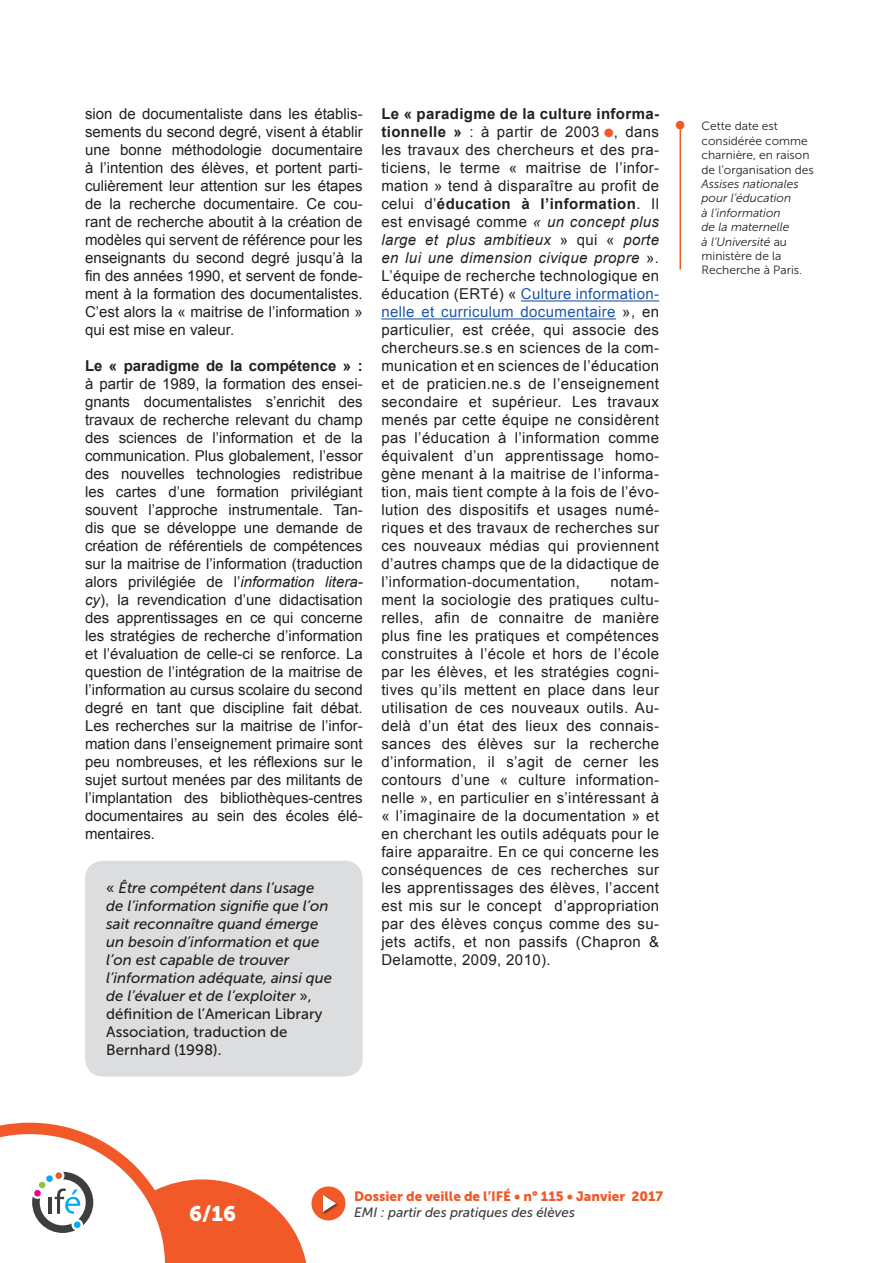
<style>
.page{position:relative;width:893px;height:1263px;background:#fff}
.page>*{position:absolute;margin:0;border:0;box-sizing:border-box;transform-origin:0 0}
.t1{font:21px "Museo Sans 900";color:#fff}
.t2{font:15px/18px "Arial";letter-spacing:.01em;color:#231f20;text-align:justify}
.t3{font:italic 15px/18px "Museo Sans 500";color:#231f20}
.t4{font:700 15px "Arial";color:#231f20}
.t5{font:13.5px "Museo Sans 900";color:#f15929}
.t6{font:italic 13.5px "Museo Sans 500";color:#3e3e3f}
.t7{font:italic 12px/14.4px "Museo Sans 300";color:#231f20}
.t8{font:12px/14.4px "Museo Sans 300";color:#231f20}
.s1{font-style:italic}
.s2{font-style:normal}
.s3{font-weight:700}
.s4{color:#f15929}
.s5{color:#1e56a6}
</style>
<div class="page">
<div style="left:311px;top:1186px;width:34px;height:34px;background:#f15929;border-radius:50%"></div>
<div style="left:322px;top:1194px;width:17px;height:21px;background:#231f20;opacity:.75"></div>
<svg style="left:323px;top:1195px;width:13px;height:17px"></svg>
<svg style="left:0;top:1123px;width:306px;height:140px"></svg>
<div style="left:39px;top:1181px;width:7px;height:7px;background:#8bc63e;border-radius:50%"></div>
<div style="left:46px;top:1175px;width:7px;height:7px;background:#00aeef;border-radius:50%"></div>
<div style="left:55px;top:1172px;width:7px;height:7px;background:#f15929;border-radius:50%"></div>
<div style="left:74px;top:1221px;width:7px;height:7px;background:#00aeef;border-radius:50%"></div>
<div style="left:34px;top:1190px;width:7px;height:7px;background:#ed028c;border-radius:50%"></div>
<div style="left:85px;top:861px;width:278px;height:215px;background:#dcdddf;border-radius:18px"></div>
<hr style="left:521px;top:300px;width:138px;height:1px;background:#1e56a6">
<hr style="left:381px;top:318px;width:235px;height:1px;background:#1e56a6">
<hr style="left:679px;top:129px;width:2px;height:141px;background:#f15929">
<p class="t2" style="left:85px;top:105px;width:279px">sion de documentaliste dans les établis&shy;sements du second degré, visent à établir une bonne méthodologie documentaire à l’intention des élèves, et portent parti&shy;culièrement leur attention sur les étapes de la recherche documentaire. Ce cou&shy;rant de recherche aboutit à la création de modèles qui servent de référence pour les enseignants du second degré jusqu’à la fin des années 1990, et servent de fonde&shy;ment à la formation des documentalistes.<br>C’est alors la « maitrise de l’information » qui est mise en valeur.</p>
<p class="t4" style="left:85px;top:358px;width:279px">Le « paradigme de la compétence » :</p>
<p class="t2" style="left:85px;top:375px;width:279px">à partir de 1989, la formation des ensei&shy;gnants documentalistes s’enrichit des travaux de recherche relevant du champ des sciences de l’information et de la communication. Plus globalement, l’essor des nouvelles technologies redistribue les cartes d’une formation privilégiant souvent l’approche instrumentale. Tan&shy;dis que se développe une demande de création de référentiels de compétences sur la maitrise de l’information (traduction alors privilégiée de l’<span class="s1">information litera&shy;cy</span>), la revendication d’une didactisation des apprentissages en ce qui concerne les stratégies de recherche d’information et l’évaluation de celle-ci se renforce. La question de l’intégration de la maitrise de l’information au cursus scolaire du second degré en tant que discipline fait débat.<br>Les recherches sur la maitrise de l’infor&shy;mation dans l’enseignement primaire sont peu nombreuses, et les réflexions sur le sujet surtout menées par des militants de l’implantation des bibliothèques-centres documentaires au sein des écoles élé&shy;mentaires.</p>
<p class="t3" style="left:106px;top:879px;width:227px"><span class="s2">«</span> Être compétent dans l’usage de l’information signifie que l’on sait reconnaître quand émerge un besoin d’information et que l’on est capable de trouver l’information adéquate, ainsi que de l’évaluer et de l’exploiter <span class="s2">», définition de l’American Library<br>Association, traduction de<br>Bernhard (1998).</span></p>
<p class="t2" style="left:381px;top:105px;width:279px"><span class="s3">Le « paradigme de la culture informa&shy;tionnelle »</span> : à partir de 2003 <span class="s4">●</span>, dans les travaux des chercheurs et des pra&shy;ticiens, le terme « maitrise de l’infor&shy;mation » tend à disparaître au profit de celui d’<span class="s3">éducation à l’information</span>. Il est envisagé comme <span class="s1">« un concept plus large et plus ambitieux</span> » qui « <span class="s1">porte en lui une dimension civique propre</span> ».<br>L’équipe de recherche technologique en éducation (ERTé) « <span class="s5">Culture information&shy;nelle et curriculum documentaire</span> », en particulier, est créée, qui associe des chercheurs.se.s en sciences de la com&shy;munication et en sciences de l’éducation et de praticien.ne.s de l’enseignement secondaire et supérieur. Les travaux menés par cette équipe ne considèrent pas l’éducation à l’information comme équivalent d’un apprentissage homo&shy;gène menant à la maitrise de l’informa&shy;tion, mais tient compte à la fois de l’évo&shy;lution des dispositifs et usages numé&shy;riques et des travaux de recherches sur ces nouveaux médias qui proviennent d’autres champs que de la didactique de l’information-documentation,</p>
<p class="t2" style="left:381px;top:573px;width:279px;text-indent:229px">notam&shy;ment la sociologie des pratiques cultu&shy;relles, afin de connaitre de manière plus fine les pratiques et compétences construites à l’école et hors de l’école par les élèves, et les stratégies cogni&shy;tives qu’ils mettent en place dans leur utilisation de ces nouveaux outils. Au&shy;delà d’un état des lieux des connais&shy;sances des élèves sur la recherche d’information, il s’agit de cerner les contours d’une « culture information&shy;nelle », en particulier en s’intéressant à « l’imaginaire de la documentation » et en cherchant les outils adéquats pour le faire apparaitre. En ce qui concerne les conséquences de ces recherches sur les apprentissages des élèves, l’accent est mis sur le concept d’appropriation par des élèves conçus comme des su&shy;jets actifs, et non passifs (Chapron &amp; Delamotte, 2009, 2010).</p>
<p class="t8" style="left:701px;top:119px;width:114px">Cette date est considérée comme charnière, en raison de l’organisation des</p>
<p class="t7" style="left:701px;top:177px;width:102px">Assises nationales pour l’éducation<br>à l’information<br>de la maternelle<br>à l’Université <span class="s2">au ministère de la<br>Recherche à Paris.</span></p>
<p class="t5" style="left:354px;top:1188px;width:311px">Dossier de veille de l’IFÉ • n° 115 • Janvier 2017</p>
<h1 class="t1" style="left:189px;top:1202px;width:48px">6/16</h1>
<p class="t6" style="left:354px;top:1205px;width:222px">EMI : partir des pratiques des élèves</p>
</div>
